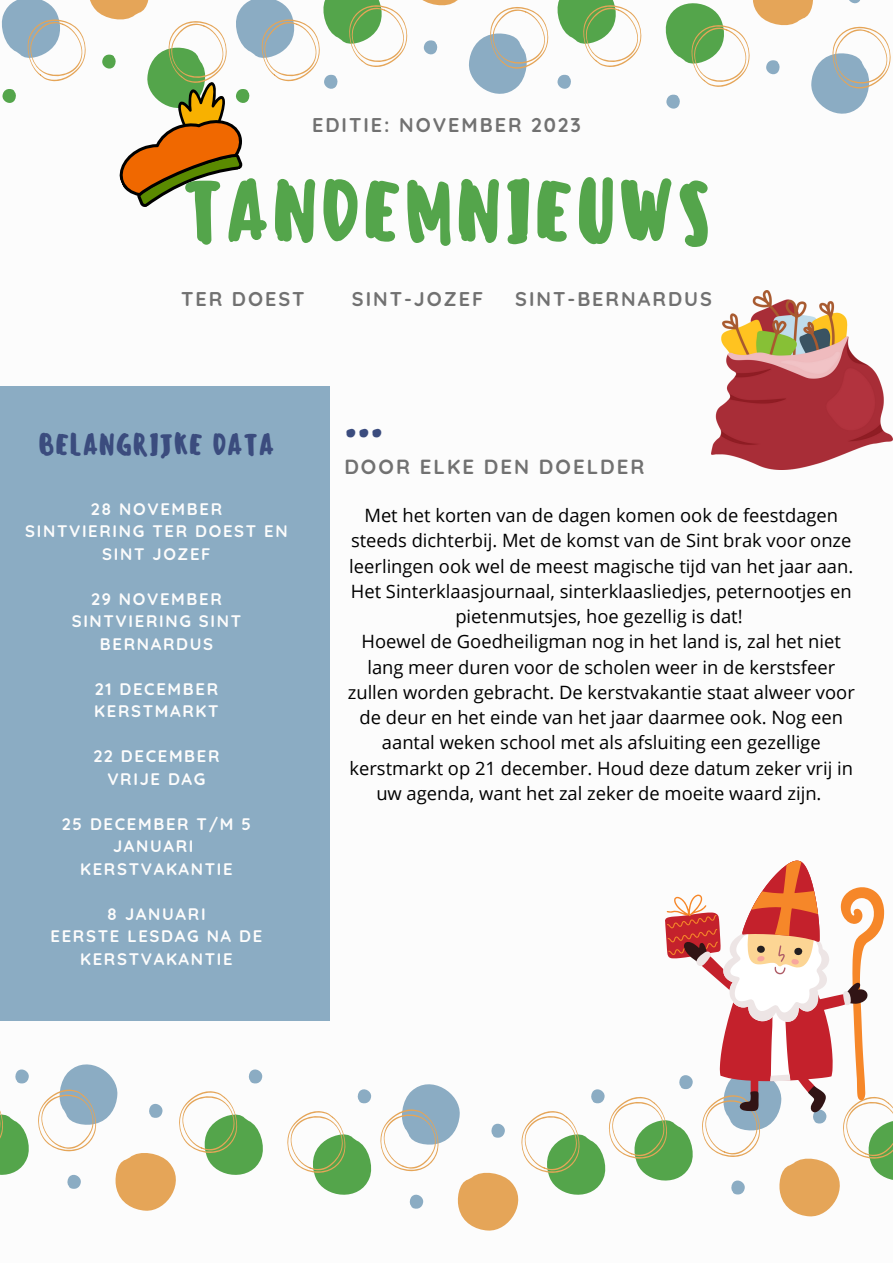
<style>
.page{position:relative;width:893px;height:1264px;background:#fff}
.page>*{position:absolute;margin:0;border:0;box-sizing:border-box;transform-origin:0 0}
.t1{font:500 82.65px "Sensei";color:#54a54b}
.t2{font:500 42.45px "Sensei";color:#3b4c7e}
.t3{font:500 28.95px "Sensei";color:#3b4c7e}
.t4{font:700 20.4px "Quicksand";letter-spacing:.1em;color:#717171}
.t5{font:700 19.8px "Quicksand";letter-spacing:.1em;color:#717171}
.t6{font:18.3px/25.2px "Open Sans";color:#000;text-align:center}
.t7{font:700 16.65px/22.5px "Quicksand";letter-spacing:.1em;color:#fcfcfc;text-align:center}
</style>
<div class="page">
<div style="left:0;top:386px;width:329px;height:634px;background:#8bacc3"></div>
<svg style="left:557px;top:74px;width:14px;height:15px"></svg>
<svg style="left:557px;top:0;width:84px;height:67px"></svg>
<svg style="left:665px;top:0;width:226px;height:114px"></svg>
<svg style="left:357px;top:1089px;width:14px;height:14px"></svg>
<svg style="left:287px;top:1111px;width:85px;height:84px"></svg>
<svg style="left:0;top:1064px;width:263px;height:146px"></svg>
<svg style="left:380px;top:860px;width:512px;height:370px"></svg>
<img style="left:711px;top:290px;width:181px;height:179px">
<svg style="left:1px;top:0;width:547px;height:207px"></svg>
<p class="t5" style="left:312px;top:112px;width:270px">EDITIE: NOVEMBER 2023</p>
<p class="t1" style="left:181px;top:162px;width:532px">TANDEMNIEUWS</p>
<p class="t5" style="left:181px;top:286px;width:125px">TER DOEST</p>
<p class="t5" style="left:352px;top:286px;width:133px">SINT-JOZEF</p>
<p class="t5" style="left:515px;top:286px;width:198px">SINT-BERNARDUS</p>
<p class="t3" style="left:38px;top:427px;width:238px">BELANGRIJKE DATA</p>
<p class="t7" style="left:91px;top:497px;width:133px">28 NOVEMBER</p>
<p class="t7" style="left:25px;top:520px;width:264px">SINTVIERING TER DOEST EN<br>SINT JOZEF</p>
<p class="t7" style="left:91px;top:587px;width:132px">29 NOVEMBER</p>
<p class="t7" style="left:72px;top:610px;width:171px">SINTVIERING SINT<br>BERNARDUS</p>
<p class="t7" style="left:95px;top:677px;width:125px">21 DECEMBER</p>
<p class="t7" style="left:94px;top:700px;width:126px">KERSTMARKT</p>
<p class="t7" style="left:93px;top:745px;width:128px">22 DECEMBER</p>
<p class="t7" style="left:107px;top:767px;width:100px">VRIJE DAG</p>
<p class="t7" style="left:62px;top:812px;width:191px">25 DECEMBER T/M 5<br>JANUARI</p>
<p class="t7" style="left:80px;top:857px;width:154px">KERSTVAKANTIE</p>
<p class="t7" style="left:107px;top:902px;width:100px">8 JANUARI</p>
<p class="t7" style="left:51px;top:924px;width:213px">EERSTE LESDAG NA DE<br>KERSTVAKANTIE</p>
<p class="t2" style="left:344px;top:394px;width:40px">...</p>
<p class="t4" style="left:344px;top:453px;width:302px">DOOR ELKE DEN DOELDER</p>
<p class="t6" style="left:349px;top:502px;width:505px">Met het korten van de dagen komen ook de feestdagen steeds dichterbij. Met de komst van de Sint brak voor onze leerlingen ook wel de meest magische tijd van het jaar aan.<br>Het Sinterklaasjournaal, sinterklaasliedjes, peternootjes en pietenmutsjes, hoe gezellig is dat!</p>
<p class="t6" style="left:348px;top:628px;width:508px">Hoewel de Goedheiligman nog in het land is, zal het niet lang meer duren voor de scholen weer in de kerstsfeer zullen worden gebracht. De kerstvakantie staat alweer voor de deur en het einde van het jaar daarmee ook. Nog een aantal weken school met als afsluiting een gezellige kerstmarkt op 21 december. Houd deze datum zeker vrij in uw agenda, want het zal zeker de moeite waard zijn.</p>
</div>
